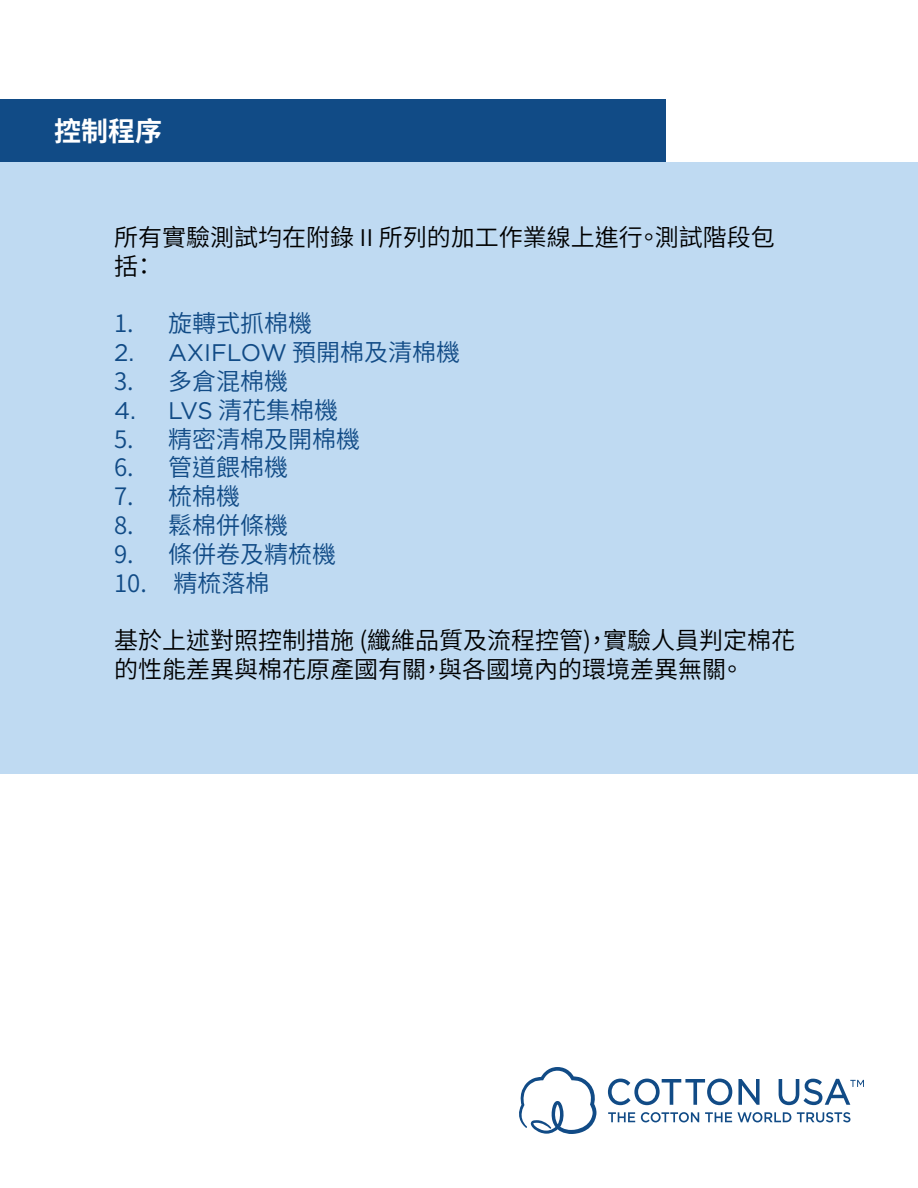
<style>
.page{position:relative;width:918px;height:1188px;background:#fff}
.page>*{position:absolute;margin:0;border:0;box-sizing:border-box;transform-origin:0 0}
.t1{font:700 27px "Noto Sans CJ Ktc";color:#fff}
.t2{font:600 24px/28.8px "Noto Sans CJ Ktc";color:#000}
.t3{font:600 24px "Noto Sans CJ Ktc";color:#114b86}
.t4{font:24px "Gotham";letter-spacing:-.015em;color:#114b86}
.s1{font-family:"Gotham";font-weight:400}
.s2{font-family:"Noto Sans CJ Ktc";font-weight:600}
</style>
<div class="page">
<svg style="left:519px;top:1067px;width:78px;height:67px"></svg>
<svg style="left:608px;top:1079px;width:124px;height:26px"></svg>
<svg style="left:738px;top:1079px;width:22px;height:26px"></svg>
<svg style="left:779px;top:1079px;width:85px;height:26px"></svg>
<svg style="left:608px;top:1112px;width:27px;height:10px"></svg>
<svg style="left:641px;top:1112px;width:58px;height:10px"></svg>
<svg style="left:705px;top:1112px;width:86px;height:10px"></svg>
<svg style="left:797px;top:1112px;width:53px;height:10px"></svg>
<div style="left:0;top:162px;width:918px;height:612px;background:#bfdaf2"></div>
<div style="left:0;top:99px;width:666px;height:63px;background:#114b86"></div>
<p class="t1" style="left:54px;top:116px;width:109px">控制程序</p>
<p class="t2" style="left:114px;top:223px;width:662px">所有實驗測試均在附錄 <span class="s1">II</span> 所列的加工作業線上進行。測試階段包括：</p>
<p class="t3" style="left:114px;top:310px;width:199px">1. 旋轉式抓棉機</p>
<p class="t4" style="left:114px;top:337px;width:348px">2. AXIFLOW <span class="s2">預開棉及清棉機</span></p>
<p class="t3" style="left:114px;top:368px;width:175px">3. 多倉混棉機</p>
<p class="t4" style="left:114px;top:395px;width:226px">4. LVS <span class="s2">清花集棉機</span></p>
<p class="t3" style="left:114px;top:425px;width:247px">5. 精密清棉及開棉機</p>
<p class="t3" style="left:114px;top:454px;width:175px">6. 管道餵棉機</p>
<p class="t3" style="left:114px;top:483px;width:127px">7. 梳棉機</p>
<p class="t3" style="left:114px;top:512px;width:175px">8. 鬆棉併條機</p>
<p class="t3" style="left:114px;top:540px;width:223px">9. 條併卷及精梳機</p>
<p class="t3" style="left:114px;top:569px;width:157px">10. 精梳落棉</p>
<p class="t2" style="left:114px;top:627px;width:683px">基於上述對照控制措施 (纖維品質及流程控管)，實驗人員判定棉花的性能差異與棉花原產國有關，與各國境內的環境差異無關。</p>
</div>
